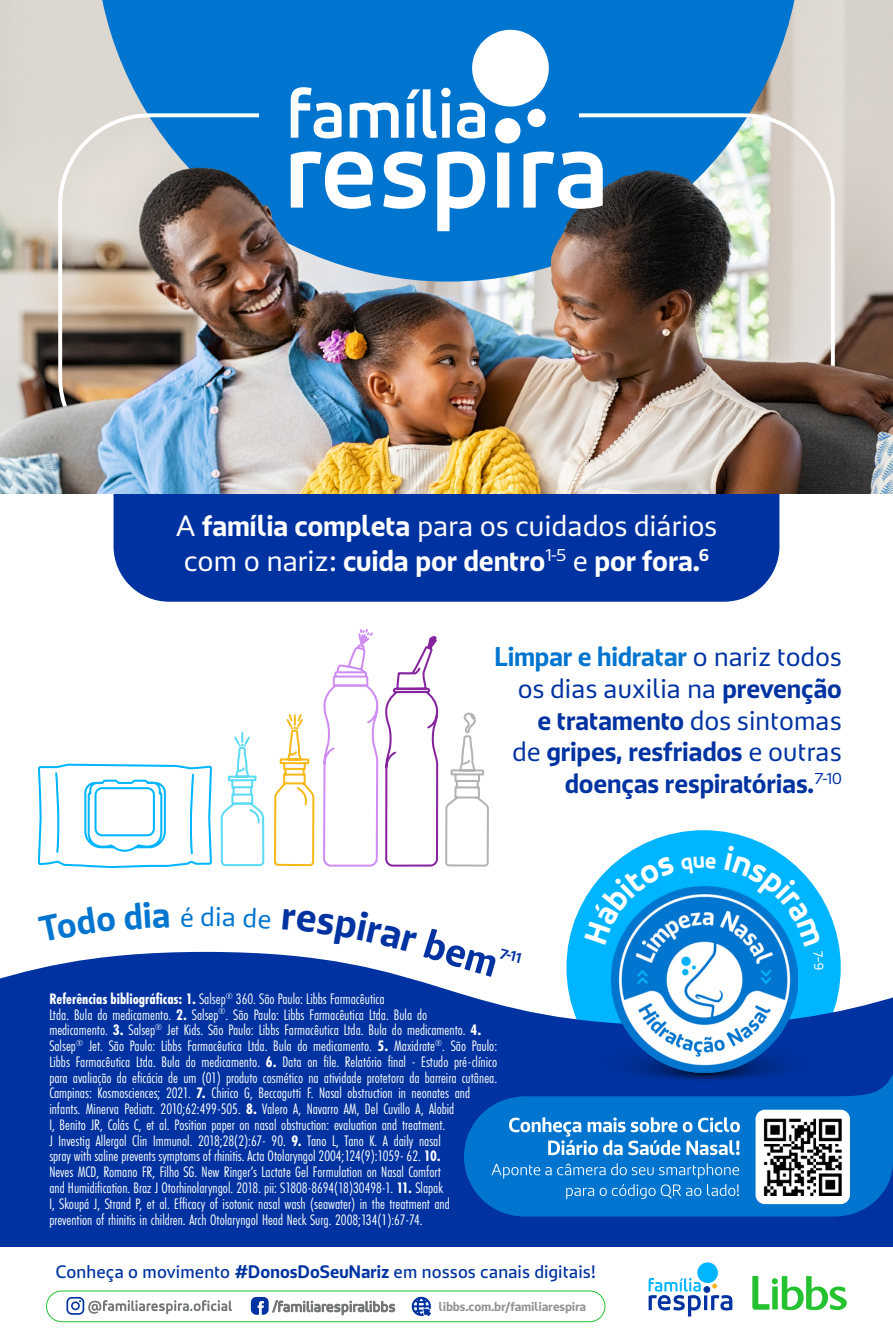
<style>
.page{position:relative;width:893px;height:1340px;background:#fff}
.page>*{position:absolute;margin:0;border:0;box-sizing:border-box;transform-origin:0 0}
.t1{font:800 29.25px/35.3px "Libbs Sans";letter-spacing:-.02em;color:#fff}
.t2{font:800 27px/31.5px "Libbs Sans";letter-spacing:-.02em;color:#0033a1;text-align:right}
.t3{font:27px "Libbs Sans";color:#0075cf}
.t4{font:500 18px "Libbs Sans";letter-spacing:-.01em;color:#0033a1}
.t5{font:15.75px/15.8px "Futura PT Cond";color:#fff}
.t6{font:800 12.83px "Libbs Sans";letter-spacing:-.015em;color:#8e9091}
.s1{font-weight:400}
.s2{color:#0075cf}
.s3{font-weight:700}
.s4{font-weight:800}
</style>
<div class="page">
<div style="left:114px;top:278px;width:665px;height:323px;background:#0033a1;border-radius:56px"></div>
<div style="left:566px;top:830px;width:275px;height:274px;background:#00b5ff;border-radius:50%"></div>
<svg style="left:0;top:951px;width:893px;height:296px;background:#0c40a8"></svg>
<img style="left:581px;top:1012px;width:253px;height:61px">
<svg style="left:444px;top:976px;width:46px;height:347px"></svg>
<svg style="left:220px;top:976px;width:45px;height:347px"></svg>
<svg style="left:37px;top:763px;width:176px;height:222px"></svg>
<img style="left:612px;top:886px;width:186px;height:186px">
<svg style="left:464px;top:1073px;width:429px;height:143px;background:#005fbf"></svg>
<div style="left:756px;top:1109px;width:94px;height:95px;background:#fff;border-radius:9px"></div>
<img style="left:763px;top:1118px;width:79px;height:77px">
<div style="left:697px;top:1262px;width:21px;height:20px;background:#00b5ff;border-radius:50%"></div>
<svg style="left:649px;top:1277px;width:83px;height:39px"></svg>
<svg style="left:753px;top:1276px;width:94px;height:33px"></svg>
<svg style="left:95px;top:0;width:707px;height:159px;background:#4694cf"></svg>
<img style="left:0;top:159px;width:893px;height:334px">
<svg style="left:509px;top:1117px;width:231px;height:38px"></svg>
<svg style="left:566px;top:1184px;width:173px;height:15px;background:#2c8cd7"></svg>
<svg style="left:491px;top:1163px;width:248px;height:15px;background:#298bd6"></svg>
<div style="left:46px;top:1290px;width:559px;height:31px;border:1px solid #24c22e;border-radius:15px"></div>
<svg style="left:251px;top:1296px;width:144px;height:19px"></svg>
<svg style="left:411px;top:1296px;width:20px;height:26px"></svg>
<svg style="left:66px;top:1296px;width:166px;height:18px"></svg>
<svg style="left:38px;top:906px;width:78px;height:36px"></svg>
<svg style="left:124px;top:902px;width:45px;height:27px"></svg>
<svg style="left:181px;top:906px;width:12px;height:20px"></svg>
<img style="left:217px;top:0;width:458px;height:976px">
<svg style="left:724px;top:845px;width:100px;height:124px"></svg>
<p class="t1" style="left:175px;top:507px;width:543px"><span class="s1">A</span> família completa <span class="s1">para os cuidados diários com o nariz:</span> cuida por dentro<sup>1-5</sup> <span class="s1">e</span> por fora.<sup>6</sup></p>
<p class="t3" style="left:200px;top:900px;width:17px">d</p>
<p class="t2" style="left:494px;top:640px;width:349px"><span class="s2">Limpar e hidratar</span> <span class="s1">o nariz todos os dias auxilia na</span> prevenção<br>e tratamento <span class="s1">dos sintomas<br>de</span> gripes, resfriados <span class="s1">e outras </span>doenças respiratórias.<sup>7-10</sup></p>
<p class="t5" style="left:49px;top:990px;width:449px"><span class="s3">Referências bibliográficas: 1.</span> Salsep<sup>®</sup> 360. São Paulo: Libbs Farmacêutica<br>Ltda. Bula do medicamento. <span class="s3">2.</span> Salsep<sup>®</sup>. São Paulo: Libbs Farmacêutica Ltda. Bula do<br>medicamento. <span class="s3">3.</span> Salsep<sup>®</sup> Jet Kids. São Paulo: Libbs Farmacêutica Ltda. Bula do medicamento. <span class="s3">4.<br></span>Salsep<sup>®</sup> Jet. São Paulo: Libbs Farmacêutica Ltda. Bula do medicamento. <span class="s3">5.</span> Maxidrate<sup>®</sup>. São Paulo:<br>Libbs Farmacêutica Ltda. Bula do medicamento. <span class="s3">6.</span> Data on file. Relatório final - Estudo pré-clínico para avaliação da eficácia de um (01) produto cosmético na atividade protetora da barreira cutânea.<br>Campinas: Kosmosciences; 2021. <span class="s3">7.</span> Chirico G, Beccagutti F. Nasal obstruction in neonates and infants. Minerva Pediatr. 2010;62:499-505. <span class="s3">8.</span> Valero A, Navarro AM, Del Cuvillo A, Alobid<br>I, Benito JR, Colás C, et al. Position paper on nasal obstruction: evaluation and treatment.<br>J Investig Allergol Clin Immunol. 2018;28(2):67- 90. <span class="s3">9.</span> Tano L, Tano K. A daily nasal<br>spray with saline prevents symptoms of rhinitis. Acta Otolaryngol 2004;124(9):1059- 62. <span class="s3">10.<br></span>Neves MCD, Romano FR, Filho SG. New Ringer’s Lactate Gel Formulation on Nasal Comfort<br>and Humidification. Braz J Otorhinolaryngol. 2018. pii: S1808-8694(18)30498-1. <span class="s3">11.</span> Slapak<br>I, Skoupá J, Strand P, et al. Efficacy of isotonic nasal wash (seawater) in the treatment and<br>prevention of rhinitis in children. Arch Otolaryngol Head Neck Surg. 2008;134(1):67-74.</p>
<p class="t4" style="left:56px;top:1259px;width:542px">Conheça o movimento <span class="s4">#DonosDoSeuNariz</span> em nossos canais digitais!</p>
<p class="t6" style="left:438px;top:1298px;width:149px">libbs.com.br/familiarespira</p>
</div>
